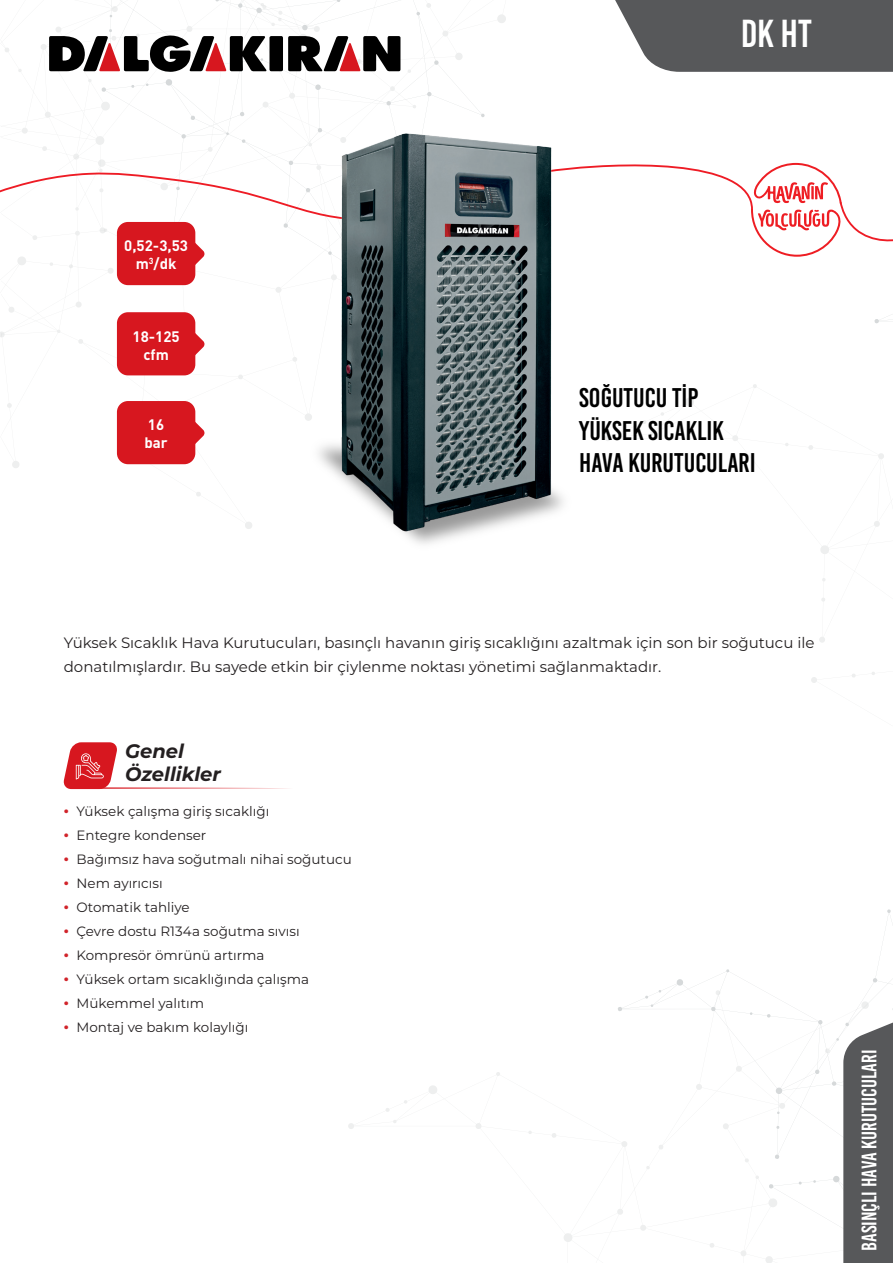
<style>
.page{position:relative;width:893px;height:1263px;background:#fff}
.page>*{position:absolute;margin:0;border:0;box-sizing:border-box;transform-origin:0 0}
.t1{font:39px "Bebas Kai";color:#fff}
.t2{font:27px/32.4px "Bebas Kai";color:#000}
.t3{font:21px "Bebas Kai";color:#fff}
.t4{font:italic 700 19.5px/23.4px "Montserrat";color:#231f20}
.t5{font:15px/24px "Montserrat";color:#231f20}
.t6{font:700 15px/18px "DIN Pro";color:#fff;text-align:center}
.t7{font:13.5px "Montserrat";color:#231f20}
.s1{font-family:"Myriad Pro";font-size:18px;color:#d1232a}
</style>
<div class="page">
<svg style="left:617px;top:969px;width:276px;height:294px"></svg>
<svg style="left:0;top:6px;width:320px;height:523px"></svg>
<svg style="left:63px;top:742px;width:225px;height:47px"></svg>
<svg style="left:843px;top:1013px;width:50px;height:250px;background:#666768"></svg>
<svg style="left:615px;top:0;width:278px;height:683px"></svg>
<div style="left:269px;top:36px;width:14px;height:35px;background:#000;border-radius:2px"></div>
<svg style="left:288px;top:36px;width:112px;height:35px"></svg>
<img style="left:261px;top:134px;width:371px;height:457px">
<svg style="left:0;top:0;width:267px;height:279px"></svg>
<div style="left:117px;top:222px;width:78px;height:63px;background:#d7171f;border-radius:11px"></div>
<svg style="left:195px;top:326px;width:10px;height:35px"></svg>
<div style="left:117px;top:312px;width:78px;height:63px;background:#d7171f;border-radius:11px"></div>
<svg style="left:195px;top:415px;width:10px;height:35px"></svg>
<div style="left:117px;top:401px;width:78px;height:63px;background:#d7171f;border-radius:11px"></div>
<h1 class="t1" style="left:741px;top:12px;width:73px">DK HT</h1>
<p class="t6" style="left:124px;top:236px;width:65px">0,52-3,53 m<sup>3</sup>/dk</p>
<p class="t6" style="left:133px;top:327px;width:49px">18-125 cfm</p>
<p class="t6" style="left:145px;top:415px;width:25px;text-align:left">16 bar</p>
<h2 class="t2" style="left:579px;top:382px;width:178px">SOĞUTUCU TİP<br>YÜKSEK SICAKLIK<br>HAVA KURUTUCULARI</h2>
<p class="t5" style="left:64px;top:630px;width:752px">Yüksek Sıcaklık Hava Kurutucuları, basınçlı havanın giriş sıcaklığını azaltmak için son bir soğutucu ile donatılmışlardır. Bu sayede etkin bir çiylenme noktası yönetimi sağlanmaktadır.</p>
<h3 class="t4" style="left:125px;top:738px;width:97px">Genel<br>Özellikler</h3>
<p class="t7" style="left:64px;top:802px;width:207px"><span class="s1">•</span> Yüksek çalışma giriş sıcaklığı</p>
<p class="t7" style="left:64px;top:826px;width:144px"><span class="s1">•</span> Entegre kondenser</p>
<p class="t7" style="left:64px;top:850px;width:290px"><span class="s1">•</span> Bağımsız hava soğutmalı nihai soğutucu</p>
<p class="t7" style="left:64px;top:874px;width:100px"><span class="s1">•</span> Nem ayırıcısı</p>
<p class="t7" style="left:64px;top:898px;width:128px"><span class="s1">•</span> Otomatik tahliye</p>
<p class="t7" style="left:64px;top:922px;width:237px"><span class="s1">•</span> Çevre dostu R134a soğutma sıvısı</p>
<p class="t7" style="left:64px;top:946px;width:202px"><span class="s1">•</span> Kompresör ömrünü artırma</p>
<p class="t7" style="left:64px;top:970px;width:247px"><span class="s1">•</span> Yüksek ortam sıcaklığında çalışma</p>
<p class="t7" style="left:64px;top:994px;width:142px"><span class="s1">•</span> Mükemmel yalıtım</p>
<p class="t7" style="left:64px;top:1018px;width:186px"><span class="s1">•</span> Montaj ve bakım kolaylığı</p>
<h3 class="t3" style="left:858px;top:1251px;width:203px;rotate:-90deg">BASINÇLI HAVA KURUTUCULARI</h3>
</div>
